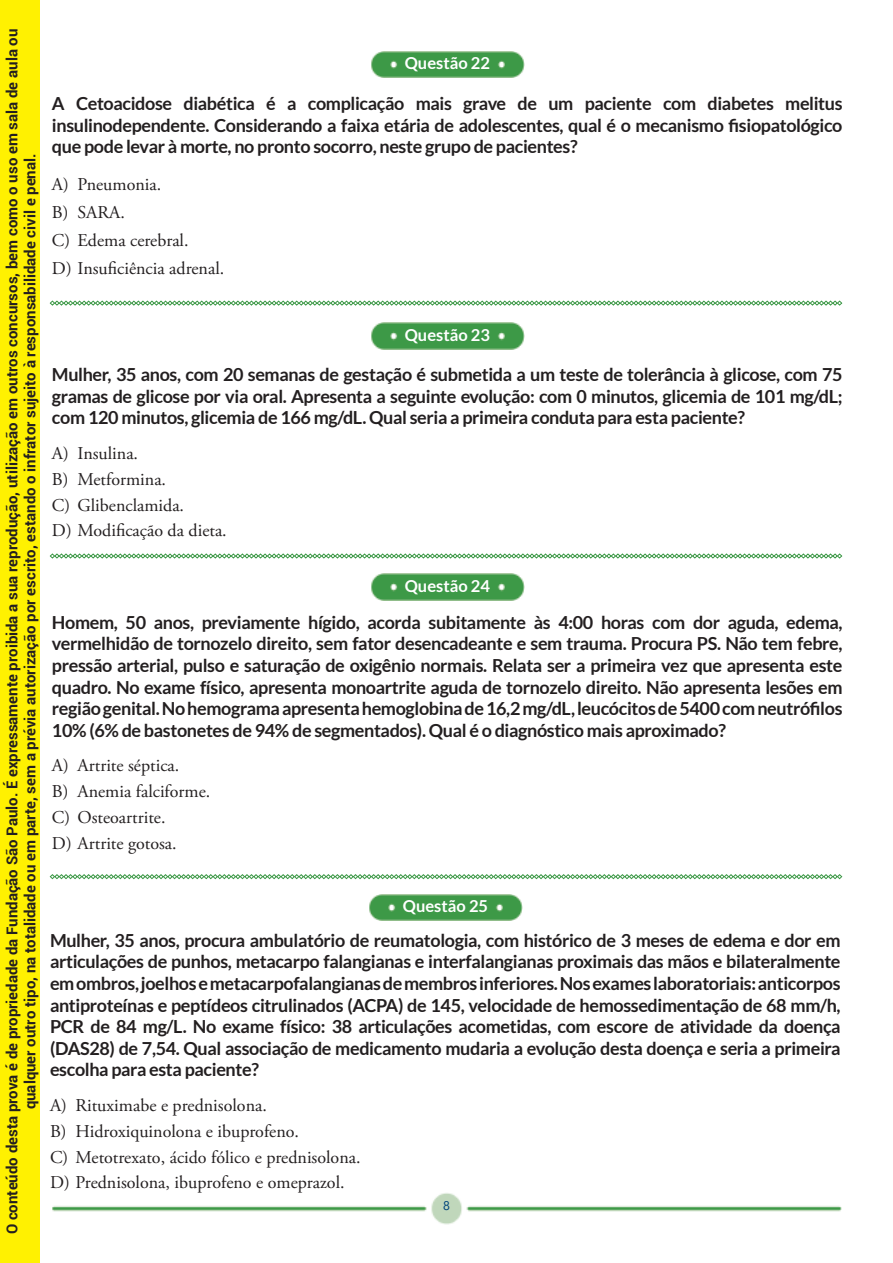
<style>
.page{position:relative;width:893px;height:1263px;background:#fff}
.page>*{position:absolute;margin:0;border:0;box-sizing:border-box;transform-origin:0 0}
.Alternativas{font:700 18px/21.6px "Lato";letter-spacing:-.02em;color:#231f20;text-align:justify}
.Alternativas-2{font:18px "Adobe Garamond Pro";color:#231f20}
.t1{font:700 16.5px "Lato";color:#fff}
.t2{font:700 15px/18px "Roboto";color:#231f20;text-align:center}
.t3{font:12.6px "Segoe UI";color:#00467c}
</style>
<div class="page">
<img style="left:52px;top:1193px;width:790px;height:32px">
<img style="left:371px;top:51px;width:154px;height:26px">
<img style="left:371px;top:323px;width:154px;height:26px">
<img style="left:371px;top:574px;width:154px;height:26px">
<img style="left:369px;top:894px;width:154px;height:26px">
<svg style="left:50px;top:301px;width:792px;height:5px"></svg>
<svg style="left:50px;top:553px;width:792px;height:5px"></svg>
<svg style="left:50px;top:874px;width:792px;height:5px"></svg>
<div style="left:0;top:0;width:40px;height:1263px;background:#fff101"></div>
<p class="t2" style="left:3px;top:1234px;width:1207px;rotate:-90deg">O conteúdo desta prova é de propriedade da Fundação São Paulo. É expressamente proibida a sua reprodução, utilização em outros concursos, bem como o uso em sala de aula ou qualquer outro tipo, na totalidade ou em parte, sem a prévia autorização por escrito, estando o infrator sujeito à responsabilidade civil e penal.</p>
<p class="t1" style="left:405px;top:54px;width:87px">Questão 22</p>
<p class="Alternativas" style="left:52px;top:92px;width:792px">A Cetoacidose diabética é a complicação mais grave de um paciente com diabetes melitus insulinodependente. Considerando a faixa etária de adolescentes, qual é o mecanismo fisiopatológico que pode levar à morte, no pronto socorro, neste grupo de pacientes?</p>
<p class="Alternativas-2" style="left:52px;top:173px;width:111px">A) Pneumonia.</p>
<p class="Alternativas-2" style="left:52px;top:201px;width:74px">B) SARA.</p>
<p class="Alternativas-2" style="left:52px;top:229px;width:138px">C) Edema cerebral.</p>
<p class="Alternativas-2" style="left:52px;top:257px;width:174px">D) Insuficiência adrenal.</p>
<p class="t1" style="left:405px;top:325px;width:87px">Questão 23</p>
<p class="Alternativas" style="left:52px;top:364px;width:792px">Mulher, 35 anos, com 20 semanas de gestação é submetida a um teste de tolerância à glicose, com 75 gramas de glicose por via oral. Apresenta a seguinte evolução: com 0 minutos, glicemia de 101 mg/dL; com 120 minutos, glicemia de 166 mg/dL. Qual seria a primeira conduta para esta paciente?</p>
<p class="Alternativas-2" style="left:52px;top:442px;width:88px">A) Insulina.</p>
<p class="Alternativas-2" style="left:52px;top:468px;width:116px">B) Metformina.</p>
<p class="Alternativas-2" style="left:52px;top:494px;width:134px">C) Glibenclamida.</p>
<p class="Alternativas-2" style="left:52px;top:520px;width:176px">D) Modificação da dieta.</p>
<p class="t1" style="left:405px;top:576px;width:87px">Questão 24</p>
<p class="Alternativas" style="left:52px;top:611px;width:792px">Homem, 50 anos, previamente hígido, acorda subitamente às 4:00 horas com dor aguda, edema, vermelhidão de tornozelo direito, sem fator desencadeante e sem trauma. Procura PS. Não tem febre, pressão arterial, pulso e saturação de oxigênio normais. Relata ser a primeira vez que apresenta este quadro. No exame físico, apresenta monoartrite aguda de tornozelo direito. Não apresenta lesões em região genital. No hemograma apresenta hemoglobina de 16,2 mg/dL, leucócitos de 5400 com neutrófilos 10% (6% de bastonetes de 94% de segmentados). Qual é o diagnóstico mais aproximado?</p>
<p class="Alternativas-2" style="left:52px;top:755px;width:129px">A) Artrite séptica.</p>
<p class="Alternativas-2" style="left:52px;top:780px;width:160px">B) Anemia falciforme.</p>
<p class="Alternativas-2" style="left:52px;top:806px;width:115px">C) Osteoartrite.</p>
<p class="Alternativas-2" style="left:52px;top:832px;width:126px">D) Artrite gotosa.</p>
<p class="t1" style="left:403px;top:897px;width:87px">Questão 25</p>
<p class="Alternativas" style="left:50px;top:929px;width:792px">Mulher, 35 anos, procura ambulatório de reumatologia, com histórico de 3 meses de edema e dor em articulações de punhos, metacarpo falangianas e interfalangianas proximais das mãos e bilateralmente em ombros, joelhos e metacarpofalangianas de membros inferiores. Nos exames laboratoriais: anticorpos antiproteínas e peptídeos citrulinados (ACPA) de 145, velocidade de hemossedimentação de 68 mm/h, PCR de 84 mg/L. No exame físico: 38 articulações acometidas, com escore de atividade da doença (DAS28) de 7,54. Qual associação de medicamento mudaria a evolução desta doença e seria a primeira escolha para esta paciente?</p>
<p class="Alternativas-2" style="left:50px;top:1094px;width:218px">A) Rituximabe e prednisolona.</p>
<p class="Alternativas-2" style="left:50px;top:1120px;width:250px">B) Hidroxiquinolona e ibuprofeno.</p>
<p class="Alternativas-2" style="left:50px;top:1146px;width:312px">C) Metotrexato, ácido fólico e prednisolona.</p>
<p class="Alternativas-2" style="left:50px;top:1172px;width:296px">D) Prednisolona, ibuprofeno e omeprazol.</p>
<p class="t3" style="left:443px;top:1195px;width:8px">8</p>
</div>
